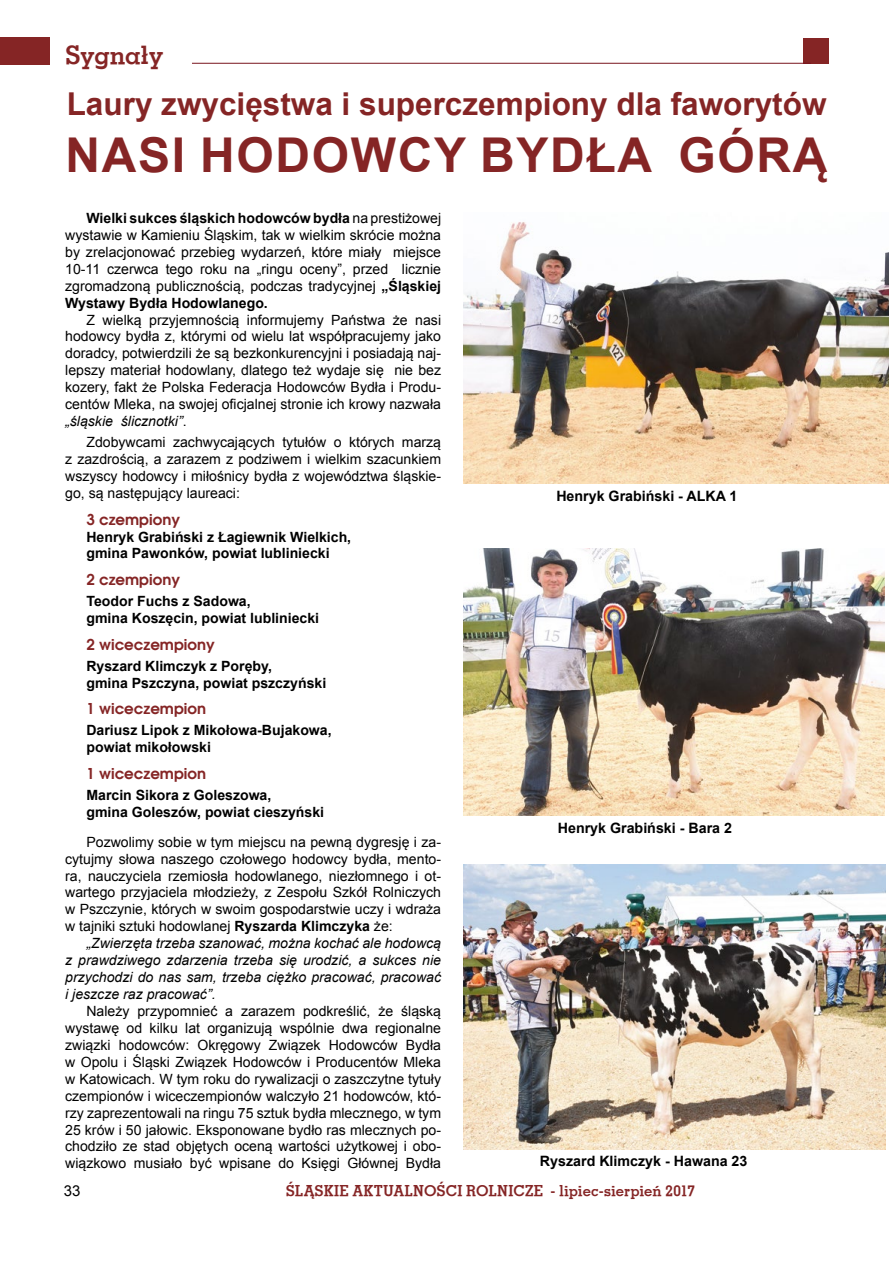
<style>
.page{position:relative;width:893px;height:1263px;background:#fff}
.page>*{position:absolute;margin:0;border:0;box-sizing:border-box;transform-origin:0 0}
.t1{font:700 48px "Arial";letter-spacing:.035em;color:#852525}
.t2{font:700 31.5px "Arial";color:#852525}
.t3{font:700 25.5px "Wof Denil";letter-spacing:-.005em;color:#852525}
.t4{font:600 15px "Avant Garde";color:#852525}
.t5{font:700 15px "Wof Denil";letter-spacing:.005em;color:#852525}
.t6{font:15px "Arial";color:#000}
.t7{font:700 14.25px "Arial";color:#000}
.t8{font:14.1px/17px "Arial";color:#000;text-align:justify}
.t9{font:700 14.1px/17px "Arial";color:#000}
.t10{font:italic 14.1px/17px "Arial";color:#000;text-align:justify}
.s1{font-weight:700}
.s2{font-style:italic}
</style>
<div class="page">
<div style="left:0;top:38px;width:49px;height:27px;background:#852525"></div>
<div style="left:804px;top:38px;width:25px;height:26px;background:#852525"></div>
<hr style="left:192px;top:63px;width:619px;height:1px;background:#78141d">
<img style="left:463px;top:549px;width:421px;height:266px">
<img style="left:463px;top:222px;width:426px;height:262px">
<img style="left:463px;top:864px;width:422px;height:285px">
<h3 class="t3" style="left:65px;top:39px;width:100px">Sygnały</h3>
<h2 class="t2" style="left:67px;top:81px;width:761px">Laury zwycięstwa i superczempiony dla faworytów</h2>
<h1 class="t1" style="left:65px;top:121px;width:764px">Nasi Hodowcy Bydła Górą</h1>
<p class="t8" style="left:65px;top:209px;width:377px;text-indent:21px"><span class="s1">Wielki sukces śląskich hodowców bydła</span> na prestiżowej wystawie w Kamieniu Śląskim, tak w wielkim skrócie można by zrelacjonować przebieg wydarzeń, które miały miejsce 10-11 czerwca tego roku na „ringu oceny”, przed licznie zgromadzoną publicznością, podczas tradycyjnej <span class="s1">„Śląskiej Wystawy Bydła Hodowlanego.</span></p>
<p class="t8" style="left:65px;top:311px;width:377px;text-indent:21px">Z wielką przyjemnością informujemy Państwa że nasi hodowcy bydła z, którymi od wielu lat współpracujemy jako doradcy, potwierdzili że są bezkonkurencyjni i posiadają naj&shy;lepszy materiał hodowlany, dlatego też wydaje się nie bez kozery, fakt że Polska Federacja Hodowców Bydła i Produ&shy;centów Mleka, na swojej oficjalnej stronie ich krowy nazwała <span class="s2">„śląskie ślicznotki”</span>.</p>
<p class="t8" style="left:65px;top:434px;width:377px;text-indent:21px">Zdobywcami zachwycających tytułów o których marzą z zazdrością, a zarazem z podziwem i wielkim szacunkiem wszyscy hodowcy i miłośnicy bydła z województwa śląskie&shy;go, są następujący laureaci:</p>
<p class="t4" style="left:86px;top:509px;width:95px">3 czempiony</p>
<p class="t9" style="left:86px;top:528px;width:266px">Henryk Grabiński z Łagiewnik Wielkich, gmina Pawonków, powiat lubliniecki</p>
<p class="t4" style="left:86px;top:569px;width:95px">2 czempiony</p>
<p class="t9" style="left:86px;top:593px;width:234px">Teodor Fuchs z Sadowa,<br>gmina Koszęcin, powiat lubliniecki</p>
<p class="t4" style="left:86px;top:634px;width:130px">2 wiceczempiony</p>
<p class="t9" style="left:86px;top:657px;width:241px">Ryszard Klimczyk z Poręby,<br>gmina Pszczyna, powiat pszczyński</p>
<p class="t4" style="left:86px;top:699px;width:121px">1 wiceczempion</p>
<p class="t9" style="left:86px;top:722px;width:247px">Dariusz Lipok z Mikołowa-Bujakowa, powiat mikołowski</p>
<p class="t4" style="left:86px;top:763px;width:121px">1 wiceczempion</p>
<p class="t9" style="left:86px;top:787px;width:239px">Marcin Sikora z Goleszowa,<br>gmina Goleszów, powiat cieszyński</p>
<p class="t8" style="left:65px;top:833px;width:377px;text-indent:21px">Pozwolimy sobie w tym miejscu na pewną dygresję i za&shy;cytujmy słowa naszego czołowego hodowcy bydła, mento&shy;ra, nauczyciela rzemiosła hodowlanego, niezłomnego i ot&shy;wartego przyjaciela młodzieży, z Zespołu Szkół Rolniczych w Pszczynie, których w swoim gospodarstwie uczy i wdraża w tajniki sztuki hodowlanej <span class="s1">Ryszarda Klimczyka</span> że:</p>
<p class="t10" style="left:65px;top:935px;width:377px;text-indent:21px">„Zwierzęta trzeba szanować, można kochać ale hodowcą z prawdziwego zdarzenia trzeba się urodzić, a sukces nie przychodzi do nas sam, trzeba ciężko pracować, pracować i jeszcze raz pracować”.</p>
<p class="t8" style="left:65px;top:1002px;width:377px;text-indent:21px">Należy przypomnieć a zarazem podkreślić, że śląską wystawę od kilku lat organizują wspólnie dwa regionalne związki hodowców: Okręgowy Związek Hodowców Bydła w Opolu i Śląski Związek Hodowców i Producentów Mleka w Katowicach. W tym roku do rywalizacji o zaszczytne tytuły czempionów i wiceczempionów walczyło 21 hodowców, któ&shy;rzy zaprezentowali na ringu 75 sztuk bydła mlecznego, w tym 25 krów i 50 jałowic. Eksponowane bydło ras mlecznych po&shy;chodziło ze stad objętych oceną wartości użytkowej i obo&shy;wiązkowo musiało być wpisane do Księgi Głównej Bydła</p>
<p class="t7" style="left:556px;top:486px;width:183px">Henryk Grabiński - ALKA 1</p>
<p class="t7" style="left:558px;top:818px;width:176px">Henryk Grabiński - Bara 2</p>
<p class="t7" style="left:540px;top:1151px;width:209px">Ryszard Klimczyk - Hawana 23</p>
<p class="t6" style="left:64px;top:1181px;width:18px">33</p>
<p class="t5" style="left:286px;top:1181px;width:411px">ŚLĄSKIE AKTUALNOŚCI ROLNICZE - lipiec-sierpień 2017</p>
</div>
